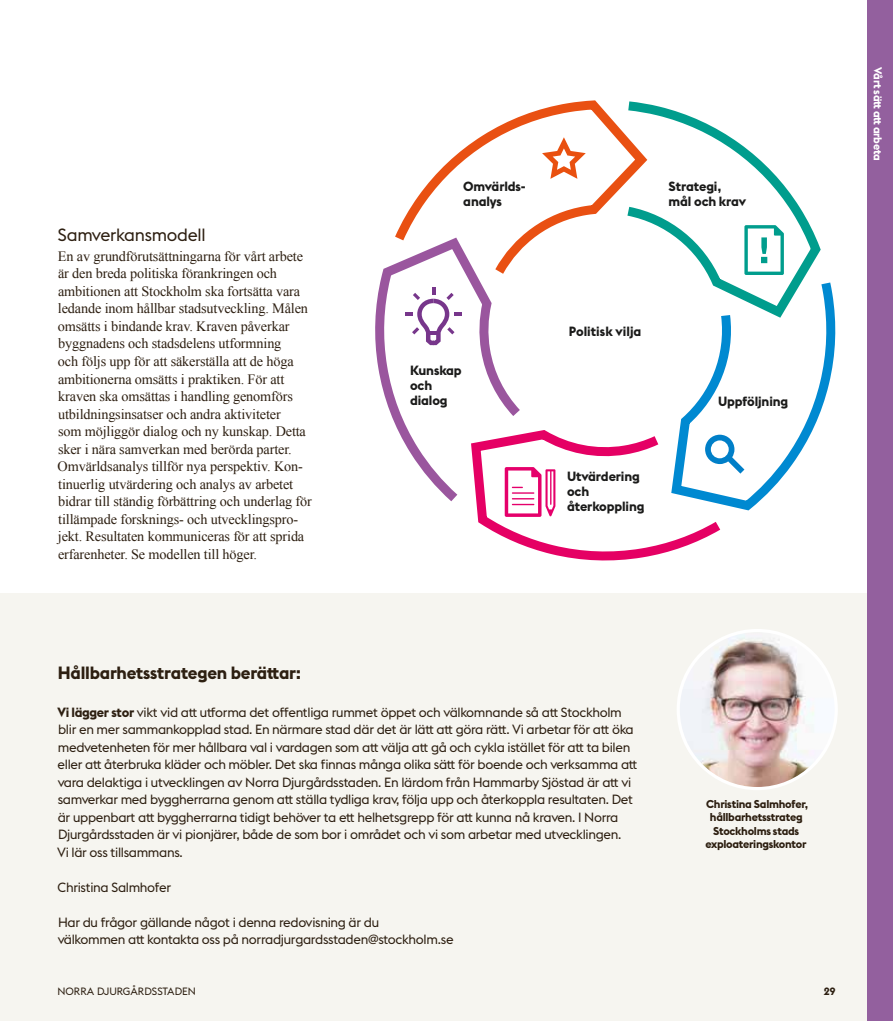
<style>
.page{position:relative;width:893px;height:1021px;background:#fff}
.page>*{position:absolute;margin:0;border:0;box-sizing:border-box;transform-origin:0 0}
.t1{font:700 17.55px "Stockholm Type";letter-spacing:-.015em;color:#2d1f11}
.t2{font:17.55px "Stockholm Type";letter-spacing:-.015em;color:#2d1f11}
.t3{font:14.25px/17.5px "Times New Roman";letter-spacing:-.01em;color:#2d1f11}
.t4{font:13.2px/17.5px "Stockholm Type";letter-spacing:-.025em;color:#2d1f11}
.t5{font:700 13.2px/15px "Stockholm Type";letter-spacing:-.01em;color:#1b1b1a}
.t6{font:700 11.25px/13.5px "Stockholm Type";letter-spacing:-.025em;color:#2d1f11;text-align:center}
.t7{font:700 11.25px "Stockholm Type";letter-spacing:-.025em;color:#fff}
.t8{font:10.5px "Stockholm Type";color:#2d1f11}
.t9{font:700 10.5px "Stockholm Type";color:#2d1f11}
.s1{font-weight:700}
</style>
<div class="page">
<div style="left:0;top:594px;width:893px;height:426px;background:#f6f5f0"></div>
<img style="left:678px;top:630px;width:158px;height:158px;border-radius:79px">
<div style="left:677px;top:629px;width:161px;height:161px;border:3px solid #fff;border-radius:50%"></div>
<svg style="left:397px;top:100px;width:221px;height:142px"></svg>
<svg style="left:378px;top:232px;width:151px;height:270px"></svg>
<svg style="left:618px;top:101px;width:203px;height:172px"></svg>
<svg style="left:466px;top:425px;width:255px;height:136px"></svg>
<svg style="left:666px;top:273px;width:170px;height:242px"></svg>
<div style="left:867px;top:0;width:26px;height:1020px;background:#93609e"></div>
<h1 class="t2" style="left:58px;top:223px;width:150px">Samverkansmodell</h1>
<p class="t3" style="left:58px;top:247px;width:256px">En av grundförutsättningarna för vårt arbete är den breda politiska förankringen och ambitionen att Stockholm ska fortsätta vara ledande inom hållbar stadsutveckling. Målen omsätts i bindande krav. Kraven påverkar byggnadens och stadsdelens utformning<br>och följs upp för att säkerställa att de höga ambitionerna omsätts i praktiken. För att kraven ska omsättas i handling genomförs utbildningsinsatser och andra aktiviteter<br>som möjliggör dialog och ny kunskap. Detta sker i nära samverkan med berörda parter.<br>Omvärldsanalys tillför nya perspektiv. Kon&shy;tinuerlig utvärdering och analys av arbetet bidrar till ständig förbättring och underlag för tillämpade forsknings- och utvecklingspro&shy;jekt. Resultaten kommuniceras för att sprida erfarenheter. Se modellen till höger.</p>
<p class="t5" style="left:463px;top:178px;width:64px">Omvärlds&shy;analys</p>
<p class="t5" style="left:669px;top:178px;width:79px">Strategi, mål och krav</p>
<p class="t5" style="left:410px;top:362px;width:53px">Kunskap och dialog</p>
<p class="t5" style="left:569px;top:323px;width:74px">Politisk vilja</p>
<p class="t5" style="left:567px;top:468px;width:79px">Utvärdering och återkoppling</p>
<p class="t5" style="left:718px;top:393px;width:72px">Uppföljning</p>
<p class="t7" style="left:886px;top:67px;width:95px;rotate:90deg">Vårt sätt att arbeta</p>
<h1 class="t1" style="left:58px;top:660px;width:245px">Hållbarhetsstrategen berättar:</h1>
<p class="t4" style="left:57px;top:702px;width:582px"><span class="s1">Vi lägger stor</span> vikt vid att utforma det offentliga rummet öppet och välkomnande så att Stockholm blir en mer sammankopplad stad. En närmare stad där det är lätt att göra rätt. Vi arbetar för att öka medvetenheten för mer hållbara val i vardagen som att välja att gå och cykla istället för att ta bilen eller att återbruka kläder och möbler. Det ska finnas många olika sätt för boende och verksamma att vara delaktiga i utvecklingen av Norra Djurgårdsstaden. En lärdom från Hammarby Sjöstad är att vi samverkar med byggherrarna genom att ställa tydliga krav, följa upp och återkoppla resultaten. Det är uppenbart att byggherrarna tidigt behöver ta ett helhetsgrepp för att kunna nå kraven. I Norra Djurgårdsstaden är vi pionjärer, både de som bor i området och vi som arbetar med utvecklingen.<br>Vi lär oss tillsammans.</p>
<p class="t4" style="left:58px;top:877px;width:115px">Christina Salmhofer</p>
<p class="t4" style="left:58px;top:912px;width:398px">Har du frågor gällande något i denna redovisning är du<br>välkommen att kontakta oss på norradjurgardsstaden@stockholm.se</p>
<p class="t6" style="left:705px;top:796px;width:104px">Christina Salmhofer, hållbarhetsstrateg<br>Stockholms stads exploateringskontor</p>
<p class="t8" style="left:57px;top:984px;width:140px">NORRA DJURGÅRDSSTADEN</p>
<p class="t9" style="left:824px;top:984px;width:13px">29</p>
</div>
